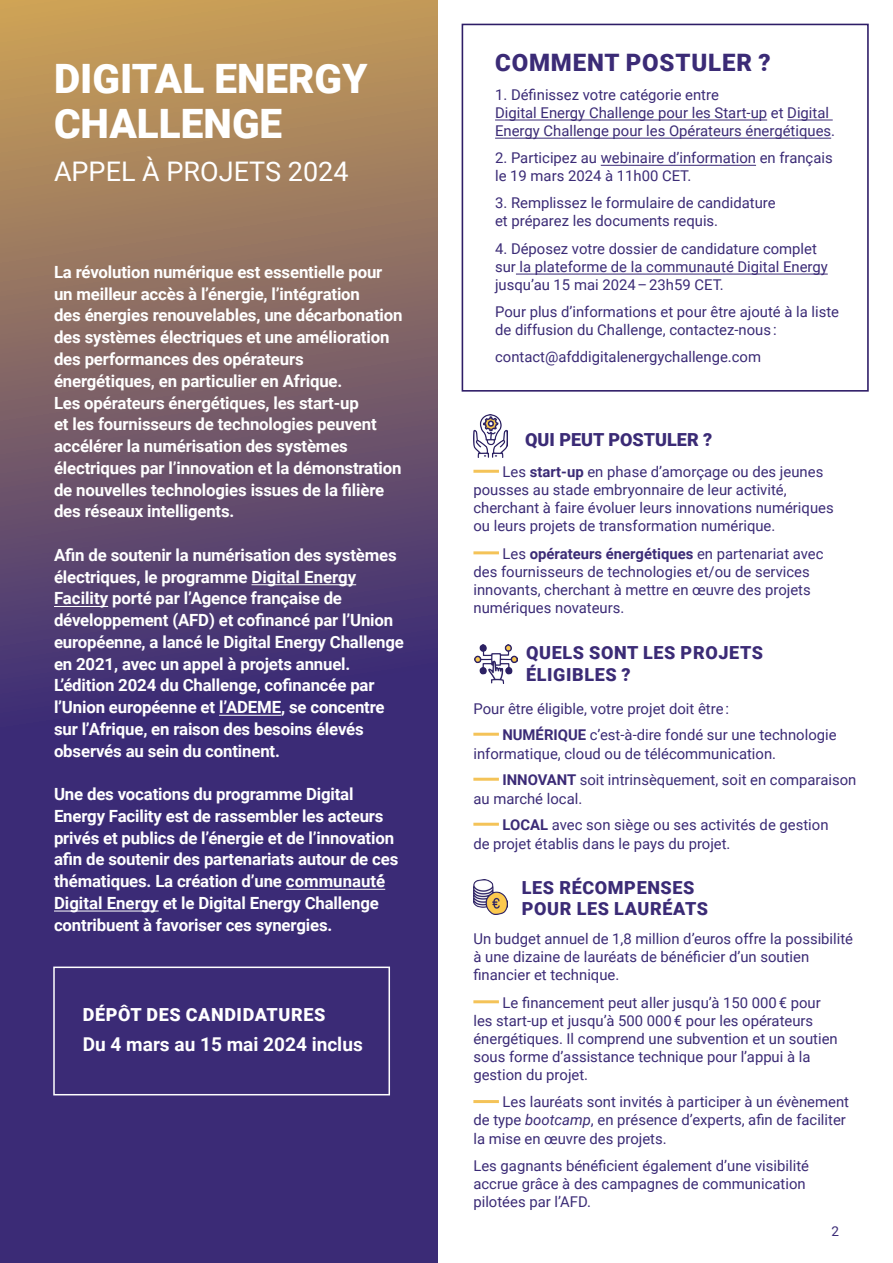
<style>
.page{position:relative;width:893px;height:1263px;background:#fff}
.page>*{position:absolute;margin:0;border:0;box-sizing:border-box;transform-origin:0 0}
.t1{font:900 40.5px/45px "Roboto";color:#fff}
.t2{font:27px "Roboto";color:#fff}
.t3{font:900 24px "Roboto";letter-spacing:.035em;color:#3b2b76}
.t4{font:700 19.05px "Roboto";color:#fff}
.t5{font:900 18px/21.6px "Roboto";letter-spacing:.035em;color:#3b2b76}
.t6{font:900 18px "Roboto";letter-spacing:.035em;color:#fff}
.t7{font:900 18px "Roboto";color:#3b2b76}
.t8{font:700 16.8px/21.8px "Roboto";letter-spacing:-.01em;color:#fff}
.t9{font:14.85px/18.1px "Roboto";color:#3b2b76}
.t10{font:13.5px "Roboto";color:#3b2b76}
.s1{font-weight:700}
.s2{font-style:italic}
</style>
<div class="page">
<div style="left:462px;top:24px;width:407px;height:368px;border:2px solid #2e1d67"></div>
<svg style="left:0;top:0;width:437px;height:1263px;background:#624b6d"></svg>
<hr style="left:473px;top:1000px;width:26px;height:3px;background:#f4c358">
<hr style="left:473px;top:1100px;width:26px;height:3px;background:#f4c358">
<img style="left:474px;top:879px;width:34px;height:35px">
<hr style="left:473px;top:470px;width:26px;height:3px;background:#f4c358">
<hr style="left:473px;top:551px;width:26px;height:3px;background:#f4c358">
<img style="left:473px;top:414px;width:35px;height:43px">
<hr style="left:473px;top:733px;width:26px;height:3px;background:#f4c358">
<hr style="left:473px;top:778px;width:26px;height:3px;background:#f4c358">
<hr style="left:473px;top:823px;width:26px;height:3px;background:#f4c358">
<img style="left:474px;top:645px;width:43px;height:38px">
<hr style="left:495px;top:120px;width:272px;height:1px;background:#3b2b76">
<hr style="left:787px;top:120px;width:46px;height:1px;background:#3b2b76">
<hr style="left:495px;top:138px;width:336px;height:1px;background:#3b2b76">
<hr style="left:601px;top:165px;width:155px;height:1px;background:#3b2b76">
<hr style="left:516px;top:274px;width:312px;height:1px;background:#3b2b76">
<div style="left:53px;top:966px;width:337px;height:129px;border:2px solid #fff"></div>
<hr style="left:252px;top:584px;width:104px;height:1px;background:#fff">
<hr style="left:54px;top:606px;width:54px;height:1px;background:#fff">
<hr style="left:219px;top:715px;width:62px;height:1px;background:#fff">
<hr style="left:286px;top:889px;width:99px;height:1px;background:#fff">
<hr style="left:54px;top:911px;width:105px;height:1px;background:#fff">
<h1 class="t1" style="left:54px;top:54px;width:315px">DIGITAL ENERGY<br>CHALLENGE</h1>
<h2 class="t2" style="left:54px;top:153px;width:296px">APPEL À PROJETS 2024</h2>
<p class="t8" style="left:54px;top:260px;width:350px">La révolution numérique est essentielle pour un meilleur accès ’là énergie ’l, intégration<br>des énergies renouvelables, une décarbonation des systèmes électriques et une amélioration des performances des opérateurs énergétiques, en particulier en Afrique.<br>Les opérateurs énergétiques, les start-up<br>et les fournisseurs de technologies peuvent accélérer la numérisation des systèmes électriques par ’l innovation et la démonstration de nouvelles technologies issues de la filière des réseaux intelligents.</p>
<p class="t8" style="left:54px;top:543px;width:351px">Afin de soutenir la numérisation des systèmes électriques le, programme Digital Energy Facility porté par ’l Agence française de développement (AFD) et cofinancé par ’l Union européenne a, lancé le Digital Energy Challenge en 2021, avec un appel à projets annuel. ’Lédition 2024 du Challenge, cofinancée par<br>’l Union européenne et ’l ADEME, se concentre sur ’l Afrique, en raison des besoins élevés observés au sein du continent.</p>
<p class="t8" style="left:54px;top:783px;width:301px">Une des vocations du programme Digital</p>
<p class="t8" style="left:54px;top:804px;width:331px">Energy Facility est de rassembler les acteurs</p>
<p class="t8" style="left:82px;top:826px;width:314px">ś et publics de ’l énergie et de ’l innovation</p>
<p class="t8" style="left:54px;top:826px;width:33px">prive</p>
<p class="t8" style="left:54px;top:848px;width:346px">afin de soutenir des partenariats autour de ces</p>
<p class="t8" style="left:54px;top:870px;width:337px">thématiques. La création ’d une communauté́</p>
<p class="t8" style="left:54px;top:891px;width:326px">Digital Energy et le Digital Energy Challenge</p>
<p class="t8" style="left:156px;top:913px;width:178px">favoriser ces synergies.</p>
<p class="t8" style="left:54px;top:913px;width:95px">contribuent ̀a</p>
<p class="t6" style="left:83px;top:1002px;width:244px">DÉPÔT DES CANDIDATURES</p>
<p class="t4" style="left:83px;top:1031px;width:281px">Du 4 mars au 15 mai 2024 inclus</p>
<h3 class="t3" style="left:495px;top:46px;width:277px">COMMENT POSTULER ?</h3>
<p class="t9" style="left:495px;top:85px;width:341px">1. Définissez votre catégorie entre<br>Digital Energy Challenge pour les Start-up et Digital<br>Energy Challenge pour les Opérateurs énergétiques.</p>
<p class="t9" style="left:495px;top:148px;width:339px">2. Participez au webinaire ’d information en français le 19 mars 2024 à 11h00 CET.</p>
<p class="t9" style="left:495px;top:193px;width:282px">3. Remplissez le formulaire de candidature et préparez les documents requis.</p>
<p class="t9" style="left:495px;top:239px;width:334px">4. Déposez votre dossier de candidature complet sur la plateforme de la communauté Digital Energy jusqu’au 15 mai 2024–23h59 CET.</p>
<p class="t9" style="left:495px;top:302px;width:346px">Pour plus ’d informations et pour être ajouté laà liste de diffusion du Challenge, contactez-nous:</p>
<p class="t9" style="left:495px;top:347px;width:267px">contact@afddigitalenergychallenge.com</p>
<p class="t7" style="left:525px;top:427px;width:189px">QUI PEUT POSTULER ?</p>
<p class="t9" style="left:473px;top:462px;width:362px;text-indent:29px">Les <span class="s1">start-up</span> en phase ’d amorçage ou des jeunes pousses au stade embryonnaire de leur activité, cherchant à faire évoluer leurs innovations numériques ou leurs projets de transformation numérique.</p>
<p class="t9" style="left:473px;top:544px;width:352px;text-indent:29px">Les <span class="s1">opérateurs énergétiques</span> en partenariat avec des fournisseurs de technologies et/ou de services innovants, cherchant à mettre en œuvre des projets numériques novateurs.</p>
<p class="t5" style="left:526px;top:641px;width:239px">QUELS SONT LES PROJETS<br>ÉLIGIBLES ?</p>
<p class="t9" style="left:502px;top:695px;width:336px;line-height:26.2px;text-indent:-29px">Pour être éligible, votre projet doit être:<br><span class="s1">NUMÉRIQUE</span> ’c est -à- dire fondé sur une technologie</p>
<p class="t9" style="left:502px;top:740px;width:355px;line-height:26.2px;text-indent:-29px">informatique, cloud ou de télécommunication.<br><span class="s1">INNOVANT</span> soit intrinsèquement, soit en comparaison</p>
<p class="t9" style="left:503px;top:785px;width:327px;line-height:26.2px;text-indent:-29px">au marché local.<br><span class="s1">LOCAL</span> avec son siège ou ses activités de gestion</p>
<p class="t9" style="left:473px;top:834px;width:259px">de projet établis dans le pays du projet.</p>
<p class="t5" style="left:522px;top:876px;width:188px">LES RÉCOMPENSES<br>POUR LES LAURÉATS</p>
<p class="t9" style="left:473px;top:929px;width:381px">Un budget annuel de 1,8 million ’d euros offre la possibilité à une dizaine de lauréats de bénéficier ’d un soutien financier et technique.</p>
<p class="t9" style="left:473px;top:993px;width:366px;text-indent:29px">Le financement peut aller jusqu à’ 150 000€ pour les start-up et jusqu à’ 500 000€ pour les opérateurs énergétiques Il. comprend une subvention et un soutien sous forme ’d assistance technique pour ’l appui laà gestion du projet.</p>
<p class="t9" style="left:473px;top:1092px;width:377px;text-indent:29px">Les lauréats sont invités à participer à un évènement de type <span class="s2">bootcamp</span>, en présence ’d experts, afin de faciliter la mise en œuvre des projets.</p>
<p class="t9" style="left:473px;top:1156px;width:337px">Les gagnants bénéficient également ’d une visibilité accrue grâce à des campagnes de communication pilotées par ’l AFD.</p>
<p class="t10" style="left:831px;top:1222px;width:9px">2</p>
</div>
